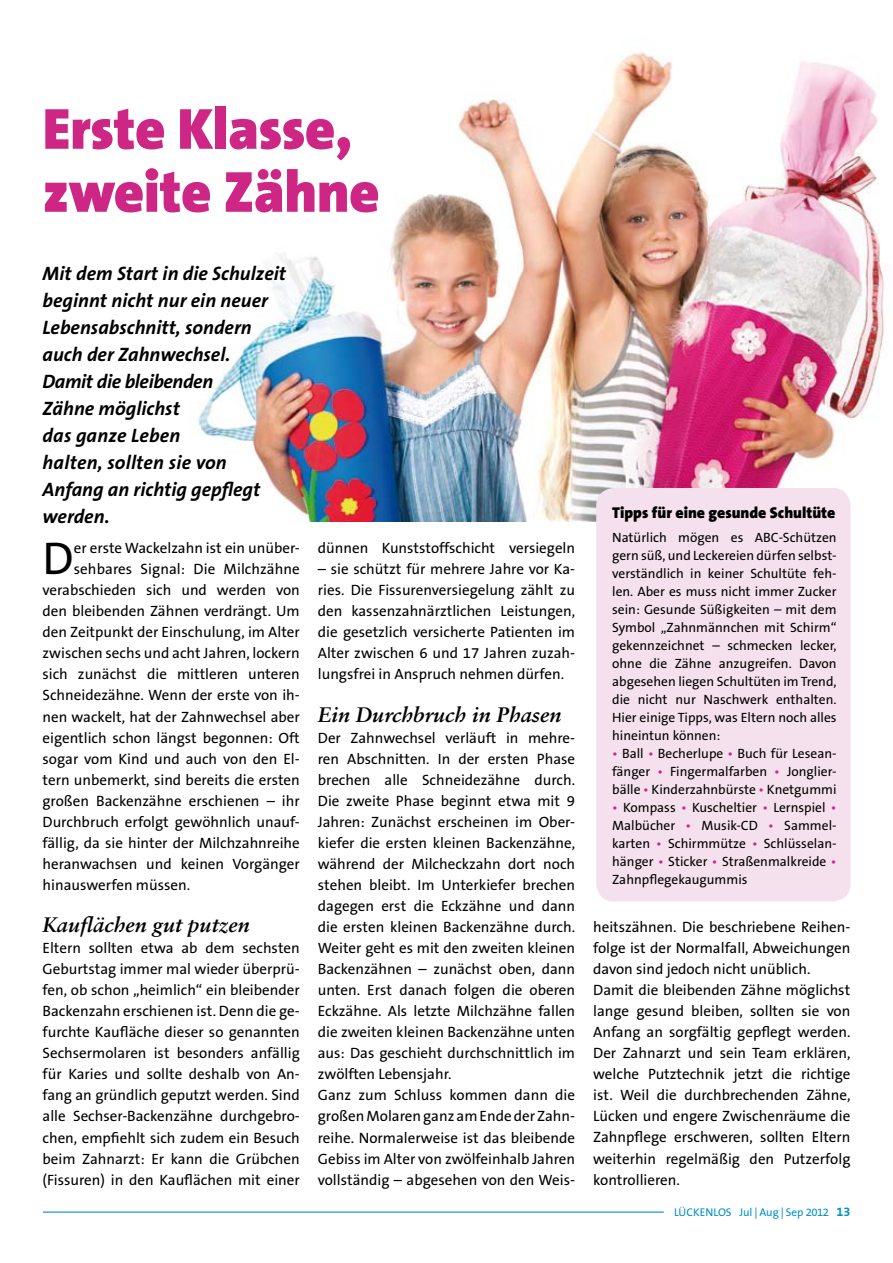
<style>
.page{position:relative;width:893px;height:1263px;background:#fff}
.page>*{position:absolute;margin:0;border:0;box-sizing:border-box;transform-origin:0 0}
.t1{font:900 58.5px/63px "The Sans B9";letter-spacing:-.01em;color:#ce2684}
.t2{font:46.2px "The Sans B5 Plain";color:#000}
.t3{font:italic 700 21px "Sabon";color:#000}
.t4{font:italic 700 19.5px/27px "The Sans B7";color:#000}
.t5{font:900 15.75px "The Sans B9";color:#000}
.t6{font:15px/21px "The Sans B5 Plain";color:#000;text-align:justify}
.t7{font:13.5px/18px "The Sans B5 Plain";color:#000;text-align:justify}
.t8{font:11.25px "The Sans B5 Plain";letter-spacing:-.005em;color:#008fcb}
.s1{color:#ce2684}
.s2{font-family:"The Sans B7";font-weight:700;font-size:12.75px}
</style>
<div class="page">
<hr style="left:43px;top:1211px;width:621px;height:2px;background:#008fcb">
<img style="left:198px;top:50px;width:686px;height:472px">
<div style="left:35px;top:104px;width:187px;height:28px;background:#fff"></div>
<div style="left:596px;top:488px;width:254px;height:413px;background:#f5e1ed;border-radius:18px"></div>
<h1 class="t1" style="left:43px;top:99px;width:339px">Erste Klasse, zweite Zähne</h1>
<h3 class="t4" style="left:43px;top:261px;width:245px">Mit dem Start in die Schulzeit beginnt nicht nur ein neuer<br>Lebensabschnitt, sondern auch der Zahnwechsel.<br>Damit die bleibenden<br>Zähne möglichst<br>das ganze Leben<br>halten, sollten sie von<br>Anfang an richtig gepflegt werden.</h3>
<h2 class="t2" style="left:43px;top:534px;width:33px">D</h2>
<p class="t6" style="left:74px;top:538px;width:227px">er erste Wackelzahn ist ein unüber-</p>
<p class="t6" style="left:74px;top:559px;width:227px">sehbares Signal: Die Milchzähne</p>
<p class="t6" style="left:43px;top:580px;width:259px">verabschieden sich und werden von</p>
<p class="t6" style="left:43px;top:601px;width:259px">den bleibenden Zähnen verdrängt. Um</p>
<p class="t6" style="left:43px;top:622px;width:259px">den Zeitpunkt der Einschulung, im Alter</p>
<p class="t6" style="left:43px;top:643px;width:259px">zwischen sechs und acht Jahren, lockern</p>
<p class="t6" style="left:43px;top:664px;width:259px">sich zunächst die mittleren unteren</p>
<p class="t6" style="left:43px;top:685px;width:259px">Schneidezähne. Wenn der erste von ih-</p>
<p class="t6" style="left:43px;top:706px;width:259px">nen wackelt, hat der Zahnwechsel aber</p>
<p class="t6" style="left:43px;top:727px;width:259px">eigentlich schon längst begonnen: Oft</p>
<p class="t6" style="left:43px;top:748px;width:259px">sogar vom Kind und auch von den El-</p>
<p class="t6" style="left:43px;top:769px;width:259px">tern unbemerkt, sind bereits die ersten</p>
<p class="t6" style="left:43px;top:791px;width:259px">großen Backenzähne erschienen – ihr</p>
<p class="t6" style="left:43px;top:812px;width:259px">Durchbruch erfolgt gewöhnlich unauf-</p>
<p class="t6" style="left:43px;top:833px;width:259px">fällig, da sie hinter der Milchzahnreihe</p>
<p class="t6" style="left:43px;top:854px;width:259px">heranwachsen und keinen Vorgänger</p>
<p class="t6" style="left:43px;top:875px;width:149px">hinauswerfen müssen.</p>
<h3 class="t3" style="left:43px;top:912px;width:209px">Kauflächen gut putzen</h3>
<p class="t6" style="left:43px;top:938px;width:259px">Eltern sollten etwa ab dem sechsten Geburtstag immer mal wieder überprü&shy;fen, ob schon „heimlich“ ein bleibender Backenzahn erschienen ist. Denn die ge&shy;furchte Kaufläche dieser so genannten Sechsermolaren ist besonders anfällig für Karies und sollte deshalb von An&shy;fang an gründlich geputzt werden. Sind alle Sechser-Backenzähne durchgebro&shy;chen, empfiehlt sich zudem ein Besuch beim Zahnarzt: Er kann die Grübchen (Fissuren) in den Kauflächen mit einer</p>
<p class="t6" style="left:318px;top:538px;width:259px">dünnen Kunststoffschicht versiegeln</p>
<p class="t6" style="left:318px;top:559px;width:259px">– sie schützt für mehrere Jahre vor Ka&shy;ries. Die Fissurenversiegelung zählt zu den kassenzahnärztlichen Leistungen, die gesetzlich versicherte Patienten im Alter zwischen 6 und 17 Jahren zuzah&shy;lungsfrei in Anspruch nehmen dürfen.</p>
<h3 class="t3" style="left:318px;top:701px;width:245px">Ein Durchbruch in Phasen</h3>
<p class="t6" style="left:318px;top:727px;width:259px;text-align:left">Der Zahnwechsel verläuft in mehre&shy;ren Abschnitten. In der ersten Phase brechen alle Schneidezähne durch.<br>Die zweite Phase beginnt etwa mit 9<br>Jahren: Zunächst erscheinen im Ober&shy;kiefer die ersten kleinen Backenzähne, während der Milcheckzahn dort noch stehen bleibt. Im Unterkiefer brechen dagegen erst die Eckzähne und dann die ersten kleinen Backenzähne durch.<br>Weiter geht es mit den zweiten kleinen Backenzähnen – zunächst oben, dann unten. Erst danach folgen die oberen Eckzähne. Als letzte Milchzähne fallen die zweiten kleinen Backenzähne unten aus: Das geschieht durchschnittlich im zwölften Lebensjahr.<br>Ganz zum Schluss kommen dann die großen Molaren ganz am Ende der Zahn&shy;reihe. Normalerweise ist das bleibende Gebiss im Alter von zwölfeinhalb Jahren vollständig – abgesehen von den Weis-</p>
<p class="t5" style="left:612px;top:504px;width:225px">Tipps für eine gesunde Schultüte</p>
<p class="t7" style="left:612px;top:528px;width:226px">Natürlich mögen es ABC-Schützen gern süß, und Leckereien dürfen selbst&shy;verständlich in keiner Schultüte feh&shy;len. Aber es muss nicht immer Zucker sein: Gesunde Süßigkeiten – mit dem Symbol „Zahnmännchen mit Schirm“ gekennzeichnet – schmecken lecker, ohne die Zähne anzugreifen. Davon abgesehen liegen Schultüten im Trend, die nicht nur Naschwerk enthalten.<br>Hier einige Tipps, was Eltern noch alles hineintun können:</p>
<p class="t7" style="left:612px;top:744px;width:226px"><span class="s1">•</span> Ball <span class="s1">•</span> Becherlupe <span class="s1">•</span> Buch für Lesean&shy;fänger <span class="s1">•</span> Fingermalfarben <span class="s1">•</span> Jonglier&shy;bälle <span class="s1">•</span> Kinderzahnbürste <span class="s1">•</span> Knetgummi</p>
<p class="t7" style="left:612px;top:798px;width:226px"><span class="s1">•</span> Kompass <span class="s1">•</span> Kuscheltier <span class="s1">•</span> Lernspiel <span class="s1">• </span>Malbücher <span class="s1">•</span> Musik-CD <span class="s1">•</span> Sammel&shy;karten <span class="s1">•</span> Schirmmütze <span class="s1">•</span> Schlüsselan&shy;hänger <span class="s1">•</span> Sticker <span class="s1">•</span> Straßenmalkreide <span class="s1">• </span>Zahnpflegekaugummis</p>
<p class="t6" style="left:593px;top:917px;width:259px;text-align:left">heitszähnen. Die beschriebene Reihen&shy;folge ist der Normalfall, Abweichungen davon sind jedoch nicht unüblich.<br>Damit die bleibenden Zähne möglichst lange gesund bleiben, sollten sie von Anfang an sorgfältig gepflegt werden.<br>Der Zahnarzt und sein Team erklären, welche Putztechnik jetzt die richtige ist. Weil die durchbrechenden Zähne, Lücken und engere Zwischenräume die Zahnpflege erschweren, sollten Eltern weiterhin regelmäßig den Putzerfolg kontrollieren.</p>
<p class="t8" style="left:674px;top:1206px;width:178px">LÜCKENLOS Jul | Aug | Sep 2012 <span class="s2">13</span></p>
</div>
